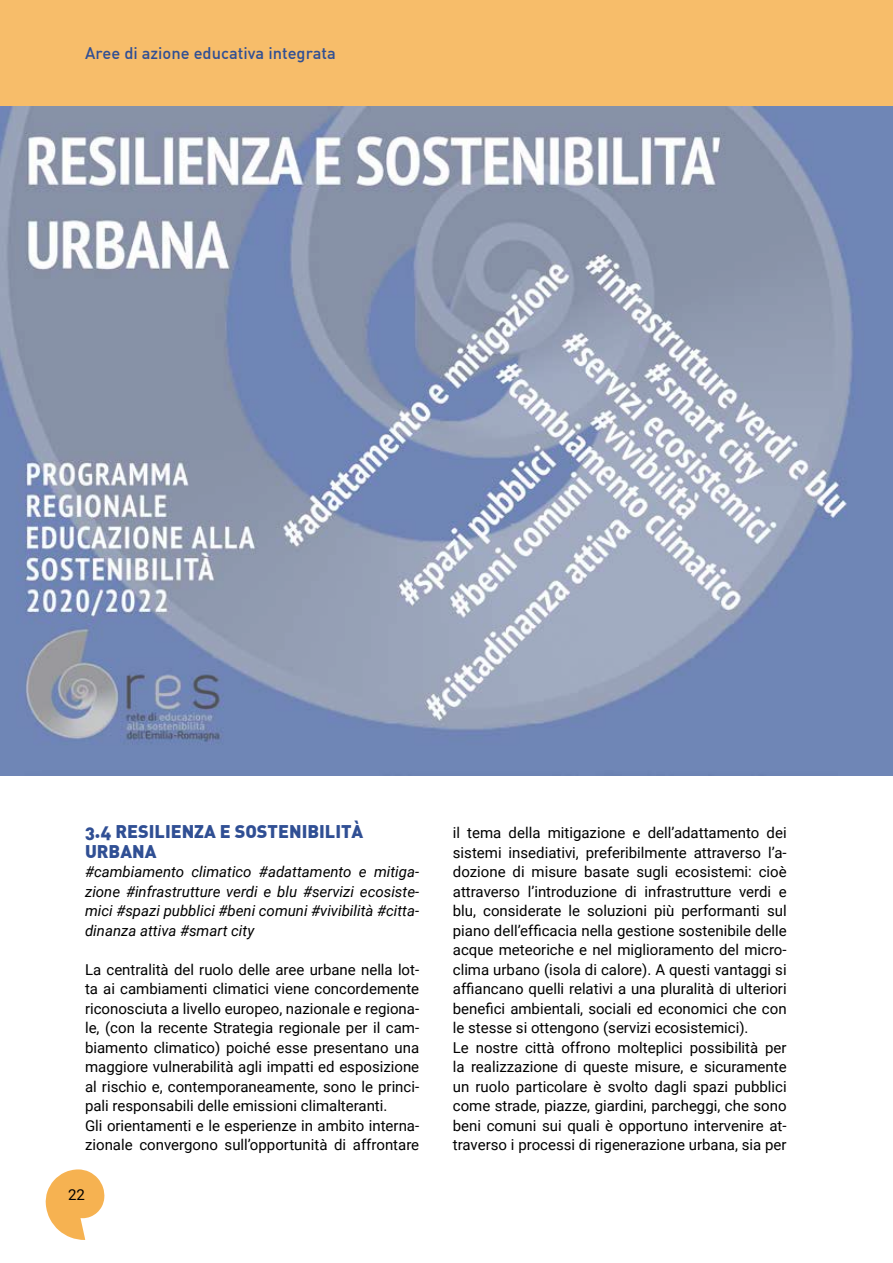
<style>
.page{position:relative;width:893px;height:1263px;background:#fff}
.page>*{position:absolute;margin:0;border:0;box-sizing:border-box;transform-origin:0 0}
.t1{font:900 18px/19.5px "DIN Alternate";color:#304f94}
.t2{font:500 16.5px "DIN";color:#304f94}
.t3{font:15px/19.5px "Roboto";color:#000}
.t4{font:italic 15px/19.5px "Roboto";color:#000;text-align:justify}
</style>
<div class="page">
<svg style="left:45px;top:1169px;width:60px;height:71px"></svg>
<div style="left:0;top:0;width:893px;height:106px;background:#f7bd6a"></div>
<img style="left:0;top:106px;width:893px;height:670px">
<p class="t2" style="left:85px;top:42px;width:252px">Aree di azione educativa integrata</p>
<p class="t1" style="left:85px;top:821px;width:280px">3.4 RESILIENZA E SOSTENIBILITÀ<br>URBANA</p>
<p class="t4" style="left:85px;top:861px;width:336px">#cambiamento climatico #adattamento e mitiga&shy;zione #infrastrutture verdi e blu #servizi ecosiste&shy;mici #spazi pubblici #beni comuni #vivibilità #citta&shy;dinanza attiva #smart city</p>
<p class="t3" style="left:85px;top:959px;width:336px">La centralità del ruolo delle aree urbane nella lot&shy;ta ai cambiamenti climatici viene concordemente riconosciuta a livello europeo, nazionale e regiona&shy;le, (con la recente Strategia regionale per il cam&shy;biamento climatico) poiché esse presentano una maggiore vulnerabilità agli impatti ed esposizione al rischio e, contemporaneamente, sono le princi&shy;pali responsabili delle emissioni climalteranti.<br>Gli orientamenti e le esperienze in ambito interna&shy;zionale convergono sull’opportunità di affrontare</p>
<p class="t3" style="left:68px;top:1184px;width:18px">22</p>
<p class="t3" style="left:453px;top:823px;width:335px">il tema della mitigazione e dell’adattamento dei sistemi insediativi, preferibilmente attraverso l’a&shy;dozione di misure basate sugli ecosistemi: cioè attraverso l’introduzione di infrastrutture verdi e blu, considerate le soluzioni più performanti sul piano dell’efficacia nella gestione sostenibile delle acque meteoriche e nel miglioramento del micro&shy;clima urbano (isola di calore). A questi vantaggi si affiancano quelli relativi a una pluralità di ulteriori benefici ambientali, sociali ed economici che con le stesse si ottengono (servizi ecosistemici).<br>Le nostre città offrono molteplici possibilità per la realizzazione di queste misure, e sicuramente un ruolo particolare è svolto dagli spazi pubblici come strade, piazze, giardini, parcheggi, che sono beni comuni sui quali è opportuno intervenire at&shy;traverso i processi di rigenerazione urbana, sia per</p>
</div>
